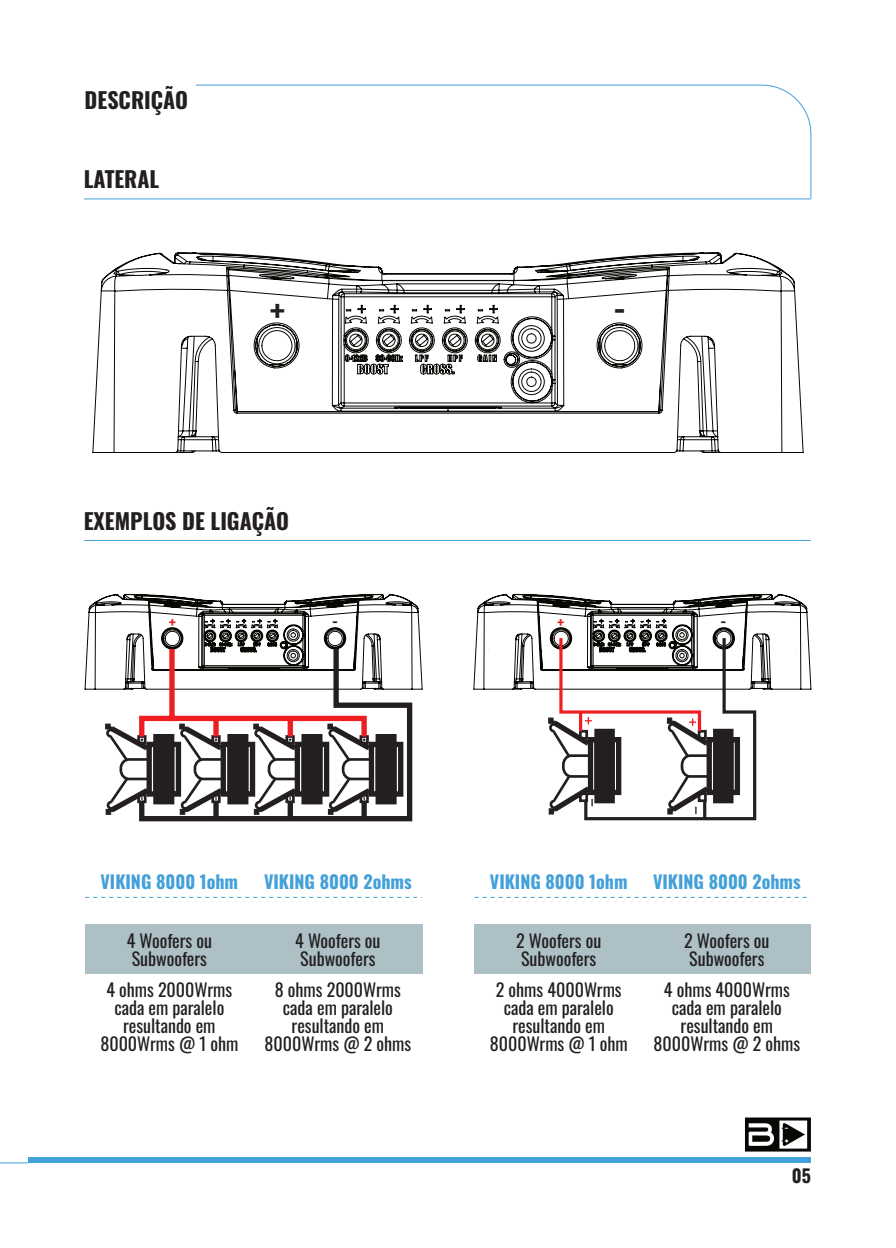
<style>
.page{position:relative;width:896px;height:1248px;background:#fff}
.page>*{position:absolute;margin:0;border:0;box-sizing:border-box;transform-origin:0 0}
.t1{font:700 34.2px "Oswald";color:#231f20}
.t2{font:700 22px "Oswald";color:#231f20}
.t3{font:18px/18px "Oswald";color:#231f20}
.t4{font:700 18px "Oswald";color:#44a0d8}
.t5{font:700 18px "Oswald";color:#231f20}
.t6{font:700 16.2px "Oswald";color:#ee1e23}
.t7{font:700 16.2px "Oswald";color:#231f20}
</style>
<div class="page">
<svg style="left:745px;top:1117px;width:66px;height:34px"></svg>
<svg style="left:0;top:1162px;width:29px;height:1px"></svg>
<svg style="left:196px;top:84px;width:616px;height:115px"></svg>
<div style="left:28px;top:1157px;width:783px;height:5px;background:#44a0d8"></div>
<svg style="left:473px;top:594px;width:338px;height:96px"></svg>
<svg style="left:85px;top:594px;width:337px;height:96px"></svg>
<svg style="left:92px;top:252px;width:712px;height:201px"></svg>
<svg style="left:547px;top:635px;width:211px;height:186px"></svg>
<hr style="left:84px;top:540px;width:727px;height:1px;background:#44a0d8">
<hr style="left:84px;top:198px;width:727px;height:1px;background:#44a0d8">
<svg style="left:104px;top:643px;width:32px;height:172px"></svg>
<svg style="left:136px;top:643px;width:279px;height:179px"></svg>
<div style="left:475px;top:924px;width:336px;height:50px;background:#adc0c6"></div>
<svg style="left:475px;top:896px;width:332px;height:1px"></svg>
<div style="left:85px;top:924px;width:337px;height:50px;background:#adc0c6"></div>
<svg style="left:85px;top:896px;width:337px;height:1px"></svg>
<p class="t2" style="left:85px;top:82px;width:105px">DESCRIÇÃO</p>
<p class="t2" style="left:84px;top:162px;width:77px">LATERAL</p>
<h1 class="t1" style="left:270px;top:284px;width:17px">+</h1>
<h1 class="t1" style="left:614px;top:280px;width:13px">-</h1>
<p class="t2" style="left:84px;top:503px;width:207px">EXEMPLOS DE LIGAÇÃO</p>
<p class="t6" style="left:169px;top:609px;width:9px">+</p>
<p class="t7" style="left:333px;top:607px;width:7px">-</p>
<p class="t6" style="left:557px;top:609px;width:9px">+</p>
<p class="t7" style="left:721px;top:607px;width:7px">-</p>
<p class="t4" style="left:100px;top:867px;width:139px">VIKING 8000 1ohm</p>
<p class="t4" style="left:264px;top:867px;width:149px">VIKING 8000 2ohms</p>
<p class="t3" style="left:127px;top:930px;width:87px">4 Woofers ou<br>Subwoofers</p>
<p class="t3" style="left:295px;top:930px;width:87px">4 Woofers ou<br>Subwoofers</p>
<p class="t3" style="left:100px;top:980px;width:139px;text-align:center">4 ohms 2000Wrms cada em paralelo resultando em<br>8000Wrms @ 1 ohm</p>
<p class="t3" style="left:265px;top:980px;width:148px;text-align:center">8 ohms 2000Wrms cada em paralelo resultando em<br>8000Wrms @ 2 ohms</p>
<p class="t4" style="left:490px;top:867px;width:139px">VIKING 8000 1ohm</p>
<p class="t4" style="left:653px;top:867px;width:149px">VIKING 8000 2ohms</p>
<p class="t3" style="left:516px;top:930px;width:87px">2 Woofers ou<br>Subwoofers</p>
<p class="t3" style="left:684px;top:930px;width:87px">2 Woofers ou<br>Subwoofers</p>
<p class="t3" style="left:490px;top:980px;width:139px;text-align:center">2 ohms 4000Wrms cada em paralelo resultando em<br>8000Wrms @ 1 ohm</p>
<p class="t3" style="left:653px;top:980px;width:148px;text-align:center">4 ohms 4000Wrms cada em paralelo resultando em<br>8000Wrms @ 2 ohms</p>
<p class="t5" style="left:792px;top:1161px;width:21px">05</p>
</div>
